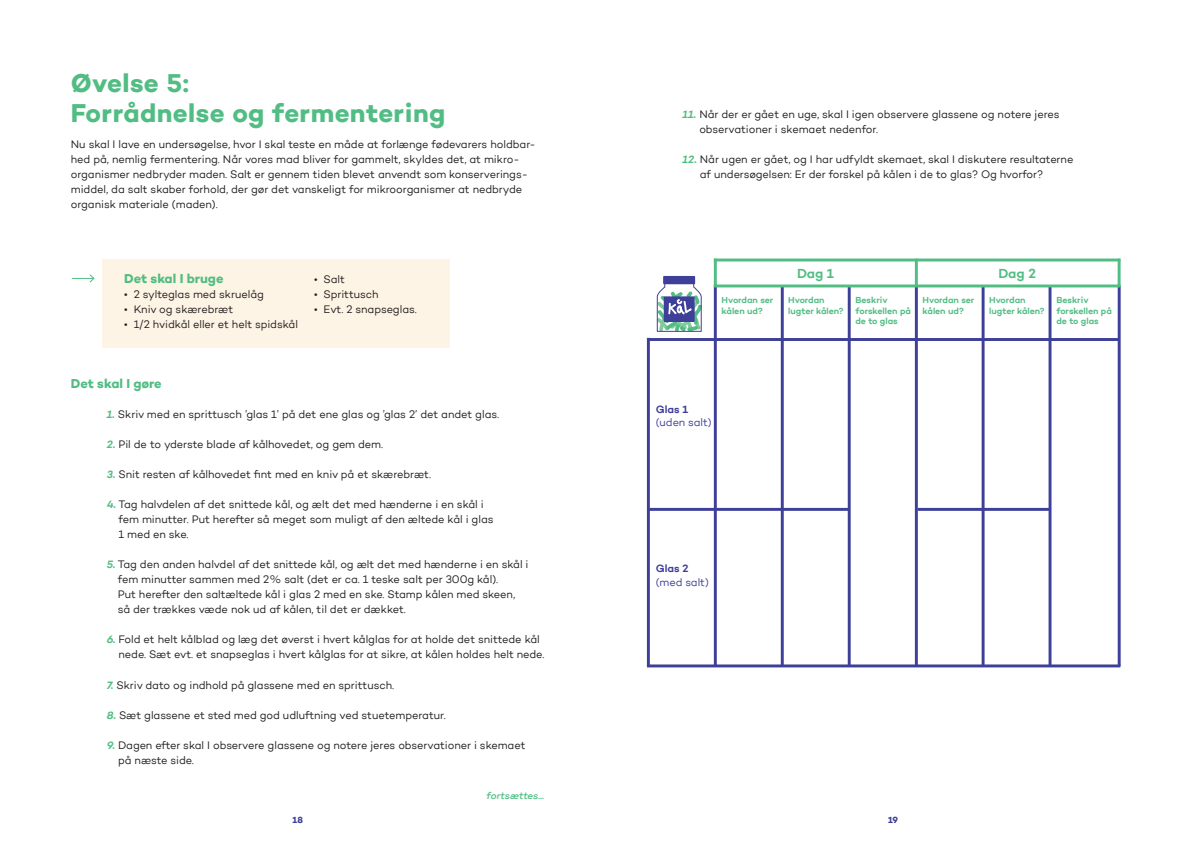
<style>
.page{position:relative;width:1191px;height:842px;background:#fff}
.page>*{position:absolute;margin:0;border:0;box-sizing:border-box;transform-origin:0 0}
.t1{font:700 26px/30px "Campton";letter-spacing:.015em;color:#51bd83}
.t2{font:600 13.6px "Campton";letter-spacing:-.01em;color:#51bd83}
.t3{font:700 13px "Campton";letter-spacing:-.005em;color:#51bd83}
.t4{font:11px/15px "Campton";letter-spacing:-.005em;color:#231f20}
.t5{font:11px "Campton Book 2";letter-spacing:-.005em;color:#231f20}
.t6{font:10.9px/13.6px "Campton";letter-spacing:-.005em;color:#3e3f99}
.t7{font:italic 500 10px "Campton";letter-spacing:-.01em;color:#51bd83}
.t8{font:600 9px/10.8px "Campton";letter-spacing:-.005em;color:#51bd83}
.t9{font:700 9px "Campton";color:#3e3f99}
.t10{font:500 5.1px "Campton";letter-spacing:-.01em;color:#231f20}
.s1{font-weight:600;font-style:italic;color:#51bd83}
.s2{font-family:"Campton";font-weight:600;font-style:italic;color:#51bd83}
.s3{font-weight:600}
</style>
<div class="page">
<div style="left:102px;top:259px;width:348px;height:88px;background:#fef4e5"></div>
<svg style="left:72px;top:274px;width:23px;height:9px"></svg>
<hr style="left:649px;top:508px;width:199px;height:3px;background:#3e3f99">
<hr style="left:917px;top:508px;width:133px;height:3px;background:#3e3f99">
<hr style="left:647px;top:664px;width:473px;height:3px;background:#3e3f99">
<hr style="left:714px;top:285px;width:3px;height:381px;background:#3e3f99">
<hr style="left:714px;top:259px;width:3px;height:28px;background:#51bd83">
<hr style="left:915px;top:259px;width:2px;height:28px;background:#51bd83">
<hr style="left:647px;top:338px;width:3px;height:328px;background:#3e3f99">
<hr style="left:1117px;top:286px;width:3px;height:380px;background:#3e3f99">
<hr style="left:781px;top:286px;width:2px;height:380px;background:#3e3f99">
<hr style="left:847px;top:286px;width:3px;height:380px;background:#3e3f99">
<hr style="left:915px;top:286px;width:2px;height:380px;background:#3e3f99">
<hr style="left:981px;top:286px;width:3px;height:380px;background:#3e3f99">
<hr style="left:1048px;top:286px;width:3px;height:380px;background:#3e3f99">
<hr style="left:647px;top:338px;width:472px;height:3px;background:#3e3f99">
<hr style="left:714px;top:259px;width:406px;height:2px;background:#51bd83">
<hr style="left:714px;top:284px;width:406px;height:3px;background:#51bd83">
<hr style="left:1117px;top:259px;width:3px;height:28px;background:#51bd83">
<svg style="left:656px;top:276px;width:46px;height:56px"></svg>
<h2 class="t1" style="left:71px;top:67px;width:376px">Øvelse 5:<br>Forrådnelse og fermentering</h2>
<p class="t4" style="left:71px;top:137px;width:466px">Nu skal I lave en undersøgelse, hvor I skal teste en måde at forlænge fødevarers holdbar&shy;hed på, nemlig fermentering. Når vores mad bliver for gammelt, skyldes det, at mikro&shy;organismer nedbryder maden. Salt er gennem tiden blevet anvendt som konserverings&shy;middel, da salt skaber forhold, der gør det vanskeligt for mikroorganismer at nedbryde organisk materiale (maden).</p>
<h3 class="t3" style="left:124px;top:271px;width:101px">Det skal I bruge</h3>
<p class="t4" style="left:124px;top:287px;width:141px">• 2 sylteglas med skruelåg</p>
<p class="t4" style="left:124px;top:302px;width:110px">• Kniv og skærebræt</p>
<p class="t4" style="left:124px;top:317px;width:175px">• 1/2 hvidkål eller et helt spidskål</p>
<p class="t4" style="left:314px;top:272px;width:32px">• Salt</p>
<p class="t4" style="left:314px;top:287px;width:66px">• Sprittusch</p>
<p class="t4" style="left:314px;top:302px;width:104px">• Evt. 2 snapseglas.</p>
<h3 class="t3" style="left:71px;top:376px;width:92px">Det skal I gøre</h3>
<p class="t4" style="left:107px;top:407px;width:394px"><span class="s1">1.</span> Skriv med en sprittusch ’glas 1’ på det ene glas og ’glas 2’ det andet glas.</p>
<p class="t4" style="left:107px;top:437px;width:278px"><span class="s1">2.</span> Pil de to yderste blade af kålhovedet, og gem dem.</p>
<p class="t5" style="left:107px;top:468px;width:326px"><span class="s2">3.</span> Snit resten af kålhovedet fint med en kniv på et skærebræt.</p>
<p class="t4" style="left:119px;top:497px;width:376px;text-indent:-12px"><span class="s1">4.</span> Tag halvdelen af det snittede kål, og ælt det med hænderne i en skål i fem minutter. Put herefter så meget som muligt af den æltede kål i glas<br>1 med en ske.</p>
<p class="t4" style="left:118px;top:557px;width:412px;text-indent:-11px"><span class="s1">5.</span> Tag den anden halvdel af det snittede kål, og ælt det med hænderne i en skål i fem minutter sammen med 2% salt (det er ca. 1 teske salt per 300g kål).<br>Put herefter den saltæltede kål i glas 2 med en ske. Stamp kålen med skeen, så der trækkes væde nok ud af kålen, til det er dækket.</p>
<p class="t4" style="left:118px;top:632px;width:427px;text-indent:-12px"><span class="s1">6.</span> Fold et helt kålblad og læg det øverst i hvert kålglas for at holde det snittede kål nede. Sæt evt. et snapseglas i hvert kålglas for at sikre, at kålen holdes helt nede.</p>
<p class="t4" style="left:107px;top:677px;width:289px"><span class="s1">7.</span> Skriv dato og indhold på glassene med en sprittusch.</p>
<p class="t4" style="left:107px;top:707px;width:340px"><span class="s1">8.</span> Sæt glassene et sted med god udluftning ved stuetemperatur.</p>
<p class="t4" style="left:118px;top:737px;width:409px;text-indent:-11px"><span class="s1">9.</span> Dagen efter skal I observere glassene og notere jeres observationer i skemaet på næste side.</p>
<p class="t7" style="left:486px;top:789px;width:59px">fortsættes...</p>
<p class="t10" style="left:415px;top:414px;width:14px">Duft:</p>
<p class="t10" style="left:488px;top:414px;width:14px">Duft:</p>
<p class="t4" style="left:699px;top:107px;width:362px;text-indent:-17px"><span class="s1">11.</span> Når der er gået en uge, skal I igen observere glassene og notere jeres observationer i skemaet nedenfor.</p>
<p class="t4" style="left:700px;top:152px;width:375px;text-indent:-17px"><span class="s1">12.</span> Når ugen er gået, og I har udfyldt skemaet, skal I diskutere resultaterne af undersøgelsen: Er der forskel på kålen i de to glas? Og hvorfor?</p>
<p class="t2" style="left:797px;top:264px;width:38px">Dag 1</p>
<p class="t2" style="left:998px;top:264px;width:39px">Dag 2</p>
<p class="t8" style="left:721px;top:294px;width:53px">Hvordan ser kålen ud?</p>
<p class="t8" style="left:788px;top:294px;width:57px">Hvordan lugter kålen?</p>
<p class="t8" style="left:855px;top:294px;width:57px">Beskriv forskellen på de to glas</p>
<p class="t8" style="left:922px;top:294px;width:53px">Hvordan ser kålen ud?</p>
<p class="t8" style="left:989px;top:294px;width:57px">Hvordan lugter kålen?</p>
<p class="t8" style="left:1056px;top:294px;width:57px">Beskriv forskellen på de to glas</p>
<p class="t6" style="left:656px;top:402px;width:57px"><span class="s3">Glas 1 </span>(uden salt)</p>
<p class="t6" style="left:656px;top:561px;width:55px"><span class="s3">Glas 2 </span>(med salt)</p>
<p class="t9" style="left:292px;top:815px;width:12px">18</p>
<p class="t9" style="left:888px;top:815px;width:11px">19</p>
</div>
